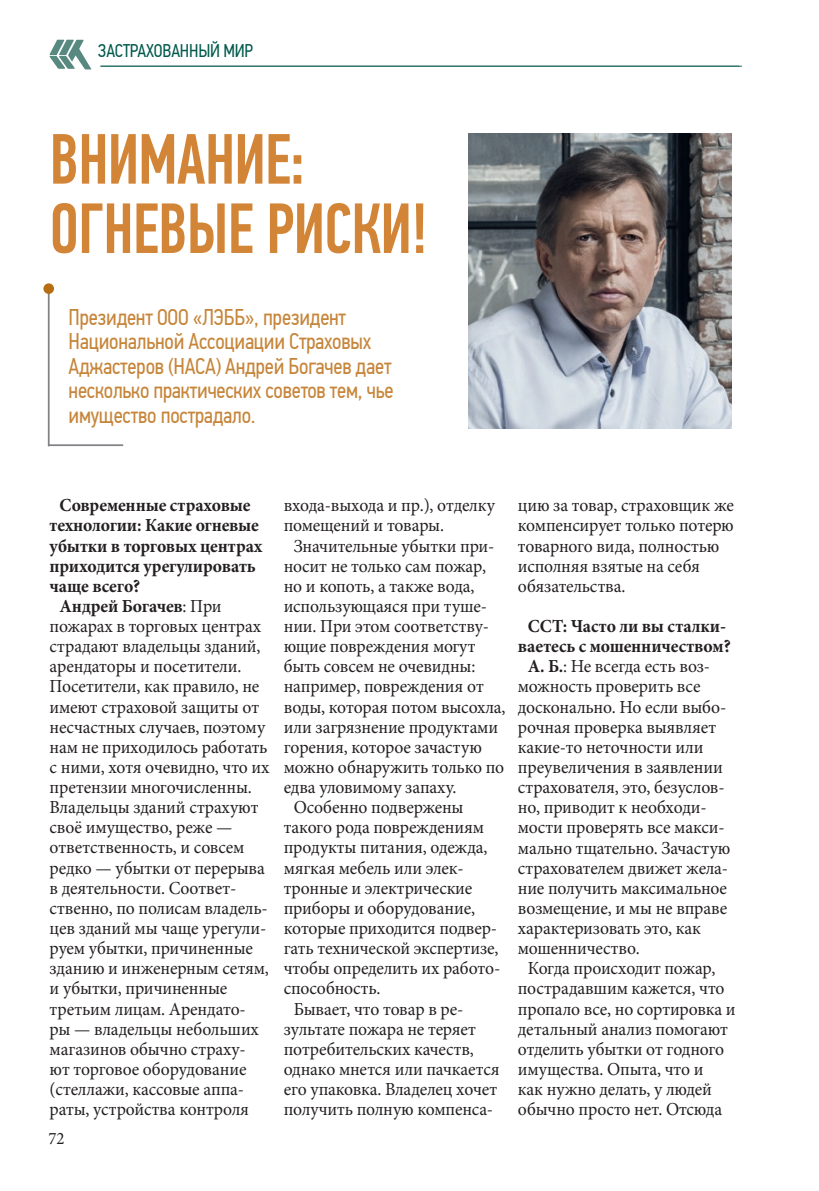
<style>
.page{position:relative;width:819px;height:1191px;background:#fff}
.page>*{position:absolute;margin:0;border:0;box-sizing:border-box;transform-origin:0 0}
.t1{font:500 71.23px/69.3px "PF Din Text Comp Pro";letter-spacing:-.01em;color:#d38537;scale:.96 1}
.t2{font:22.75px/24.5px "PF Din Text Cond Pro";letter-spacing:-.01em;color:#c68539;scale:.95 1}
.t3{font:18.38px/20.1px "Minion Pro";letter-spacing:-.01em;color:#231f20;scale:.96 1}
.t4{font:700 18.38px "Minion Pro";letter-spacing:-.01em;color:#231f20;scale:.96 1}
.t5{font:18.38px "PF Din Text Cond Pro";letter-spacing:-.01em;color:#00594c;scale:.96 1}
.t6{font:17.5px "Minion Pro";color:#231f20;scale:.96 1}
.s1{font-weight:400}
.s2{font-weight:700}
</style>
<div class="page">
<svg style="left:49px;top:40px;width:43px;height:29px"></svg>
<hr style="left:48px;top:292px;width:2px;height:154px;background:#808285">
<hr style="left:49px;top:444px;width:74px;height:2px;background:#808285">
<div style="left:43px;top:283px;width:11px;height:11px;background:#b76d11;border-radius:50%"></div>
<hr style="left:100px;top:66px;width:642px;height:1px;background:#236f65">
<img style="left:468px;top:134px;width:263px;height:294px">
<p class="t5" style="left:98px;top:39px;width:163px">ЗАСТРАХОВАННЫЙ МИР</p>
<h1 class="t1" style="left:50px;top:125px;width:396px">ВНИМАНИЕ:<br>ОГНЕВЫЕ РИСКИ!</h1>
<p class="t2" style="left:69px;top:305px;width:343px">Президент ООО «ЛЭББ», президент Национальной Ассоциации Страховых Аджастеров (НАСА) Андрей Богачев дает несколько практических советов тем, чье имущество пострадало.</p>
<p class="t4" style="left:60px;top:492px;width:200px">Современные страховые</p>
<p class="t4" style="left:50px;top:512px;width:219px">технологии: Какие огневые</p>
<p class="t4" style="left:50px;top:532px;width:223px">убытки в торговых центрах</p>
<p class="t4" style="left:50px;top:553px;width:216px">приходится урегулировать</p>
<p class="t4" style="left:50px;top:573px;width:96px">чаще всего?</p>
<p class="t4" style="left:60px;top:593px;width:170px">Андрей Богачев<span class="s1">: При</span></p>
<p class="t3" style="left:50px;top:616px;width:222px">пожарах в торговых центрах</p>
<p class="t3" style="left:50px;top:636px;width:221px">страдают владельцы зданий,</p>
<p class="t3" style="left:50px;top:656px;width:201px">арендаторы и посетители.</p>
<p class="t3" style="left:50px;top:676px;width:220px">Посетители, как правило, не</p>
<p class="t3" style="left:50px;top:696px;width:220px">имеют страховой защиты от</p>
<p class="t3" style="left:50px;top:717px;width:226px">несчастных случаев, поэтому</p>
<p class="t3" style="left:50px;top:737px;width:228px">нам не приходилось работать</p>
<p class="t3" style="left:50px;top:757px;width:230px">с ними, хотя очевидно, что их</p>
<p class="t3" style="left:50px;top:777px;width:212px">претензии многочисленны.</p>
<p class="t3" style="left:50px;top:797px;width:219px">Владельцы зданий страхуют</p>
<p class="t3" style="left:50px;top:817px;width:192px">своё имущество, реже —</p>
<p class="t3" style="left:50px;top:837px;width:204px">ответственность, и совсем</p>
<p class="t3" style="left:50px;top:857px;width:226px">редко — убытки от перерыва</p>
<p class="t3" style="left:50px;top:878px;width:196px">в деятельности. Соответ-</p>
<p class="t3" style="left:50px;top:898px;width:229px">ственно, по полисам владель-</p>
<p class="t3" style="left:50px;top:918px;width:227px">цев зданий мы чаще урегули-</p>
<p class="t3" style="left:50px;top:938px;width:213px">руем убытки, причиненные</p>
<p class="t3" style="left:50px;top:958px;width:230px">зданию и инженерным сетям,</p>
<p class="t3" style="left:50px;top:978px;width:186px">и убытки, причиненные</p>
<p class="t3" style="left:50px;top:998px;width:206px">третьим лицам. Арендато-</p>
<p class="t3" style="left:50px;top:1018px;width:219px">ры — владельцы небольших</p>
<p class="t3" style="left:50px;top:1039px;width:206px">магазинов обычно страху-</p>
<p class="t3" style="left:50px;top:1059px;width:207px">ют торговое оборудование</p>
<p class="t3" style="left:50px;top:1079px;width:204px">(стеллажи, кассовые аппа-</p>
<p class="t3" style="left:50px;top:1099px;width:209px">раты, устройства контроля</p>
<p class="t6" style="left:48px;top:1126px;width:18px">72</p>
<p class="t3" style="left:284px;top:495px;width:221px">входа-выхода и пр.), отделку</p>
<p class="t3" style="left:284px;top:515px;width:168px">помещений и товары.</p>
<p class="t3" style="left:293px;top:535px;width:211px">Значительные убытки при-</p>
<p class="t3" style="left:284px;top:556px;width:212px">носит не только сам пожар,</p>
<p class="t3" style="left:284px;top:576px;width:200px">но и копоть, а также вода,</p>
<p class="t3" style="left:284px;top:596px;width:213px">использующаяся при туше-</p>
<p class="t3" style="left:284px;top:616px;width:215px">нии. При этом соответству-</p>
<p class="t3" style="left:284px;top:636px;width:201px">ющие повреждения могут</p>
<p class="t3" style="left:284px;top:656px;width:201px">быть совсем не очевидны:</p>
<p class="t3" style="left:284px;top:676px;width:210px">например, повреждения от</p>
<p class="t3" style="left:284px;top:696px;width:232px">воды, которая потом высохла,</p>
<p class="t3" style="left:284px;top:717px;width:225px">или загрязнение продуктами</p>
<p class="t3" style="left:284px;top:737px;width:208px">горения, которое зачастую</p>
<p class="t3" style="left:284px;top:757px;width:231px">можно обнаружить только по</p>
<p class="t3" style="left:284px;top:777px;width:182px">едва уловимому запаху.</p>
<p class="t3" style="left:293px;top:797px;width:178px">Особенно подвержены</p>
<p class="t3" style="left:284px;top:817px;width:210px">такого рода повреждениям</p>
<p class="t3" style="left:284px;top:837px;width:214px">продукты питания, одежда,</p>
<p class="t3" style="left:284px;top:857px;width:189px">мягкая мебель или элек-</p>
<p class="t3" style="left:284px;top:878px;width:198px">тронные и электрические</p>
<p class="t3" style="left:284px;top:898px;width:201px">приборы и оборудование,</p>
<p class="t3" style="left:284px;top:918px;width:224px">которые приходится подвер-</p>
<p class="t3" style="left:284px;top:938px;width:225px">гать технической экспертизе,</p>
<p class="t3" style="left:284px;top:958px;width:227px">чтобы определить их работо-</p>
<p class="t3" style="left:284px;top:978px;width:102px">способность.</p>
<p class="t3" style="left:293px;top:998px;width:178px">Бывает, что товар в ре-</p>
<p class="t3" style="left:284px;top:1018px;width:202px">зультате пожара не теряет</p>
<p class="t3" style="left:284px;top:1039px;width:199px">потребительских качеств,</p>
<p class="t3" style="left:284px;top:1059px;width:226px">однако мнется или пачкается</p>
<p class="t3" style="left:284px;top:1079px;width:224px">его упаковка. Владелец хочет</p>
<p class="t3" style="left:284px;top:1099px;width:220px">получить полную компенса-</p>
<p class="t3" style="left:518px;top:495px;width:226px">цию за товар, страховщик же компенсирует только потерю товарного вида, полностью исполняя взятые на себя обязательства.</p>
<p class="t4" style="left:527px;top:613px;width:208px">ССТ: Часто ли вы сталки-</p>
<p class="t4" style="left:518px;top:633px;width:223px">ваетесь с мошенничеством?</p>
<p class="t3" style="left:527px;top:656px;width:191px"><span class="s2">А. Б.</span>: Не всегда есть воз-</p>
<p class="t3" style="left:518px;top:676px;width:192px">можность проверить все</p>
<p class="t3" style="left:518px;top:696px;width:218px">досконально. Но если выбо-</p>
<p class="t3" style="left:518px;top:717px;width:208px">рочная проверка выявляет</p>
<p class="t3" style="left:518px;top:737px;width:195px">какие-то неточности или</p>
<p class="t3" style="left:518px;top:757px;width:215px">преувеличения в заявлении</p>
<p class="t3" style="left:518px;top:777px;width:217px">страхователя, это, безуслов-</p>
<p class="t3" style="left:518px;top:797px;width:198px">но, приводит к необходи-</p>
<p class="t3" style="left:518px;top:817px;width:217px">мости проверять все макси-</p>
<p class="t3" style="left:518px;top:837px;width:223px">мально тщательно. Зачастую</p>
<p class="t3" style="left:518px;top:857px;width:220px">страхователем движет жела-</p>
<p class="t3" style="left:518px;top:878px;width:219px">ние получить максимальное</p>
<p class="t3" style="left:518px;top:898px;width:220px">возмещение, и мы не вправе</p>
<p class="t3" style="left:518px;top:918px;width:192px">характеризовать это, как</p>
<p class="t3" style="left:518px;top:938px;width:129px">мошенничество.</p>
<p class="t3" style="left:527px;top:958px;width:197px">Когда происходит пожар,</p>
<p class="t3" style="left:518px;top:978px;width:217px">пострадавшим кажется, что</p>
<p class="t3" style="left:518px;top:998px;width:228px">пропало все, но сортировка и</p>
<p class="t3" style="left:518px;top:1018px;width:220px">детальный анализ помогают</p>
<p class="t3" style="left:518px;top:1039px;width:216px">отделить убытки от годного</p>
<p class="t3" style="left:518px;top:1059px;width:195px">имущества. Опыта, что и</p>
<p class="t3" style="left:518px;top:1079px;width:204px">как нужно делать, у людей</p>
<p class="t3" style="left:518px;top:1099px;width:214px">обычно просто нет. Отсюда</p>
</div>
